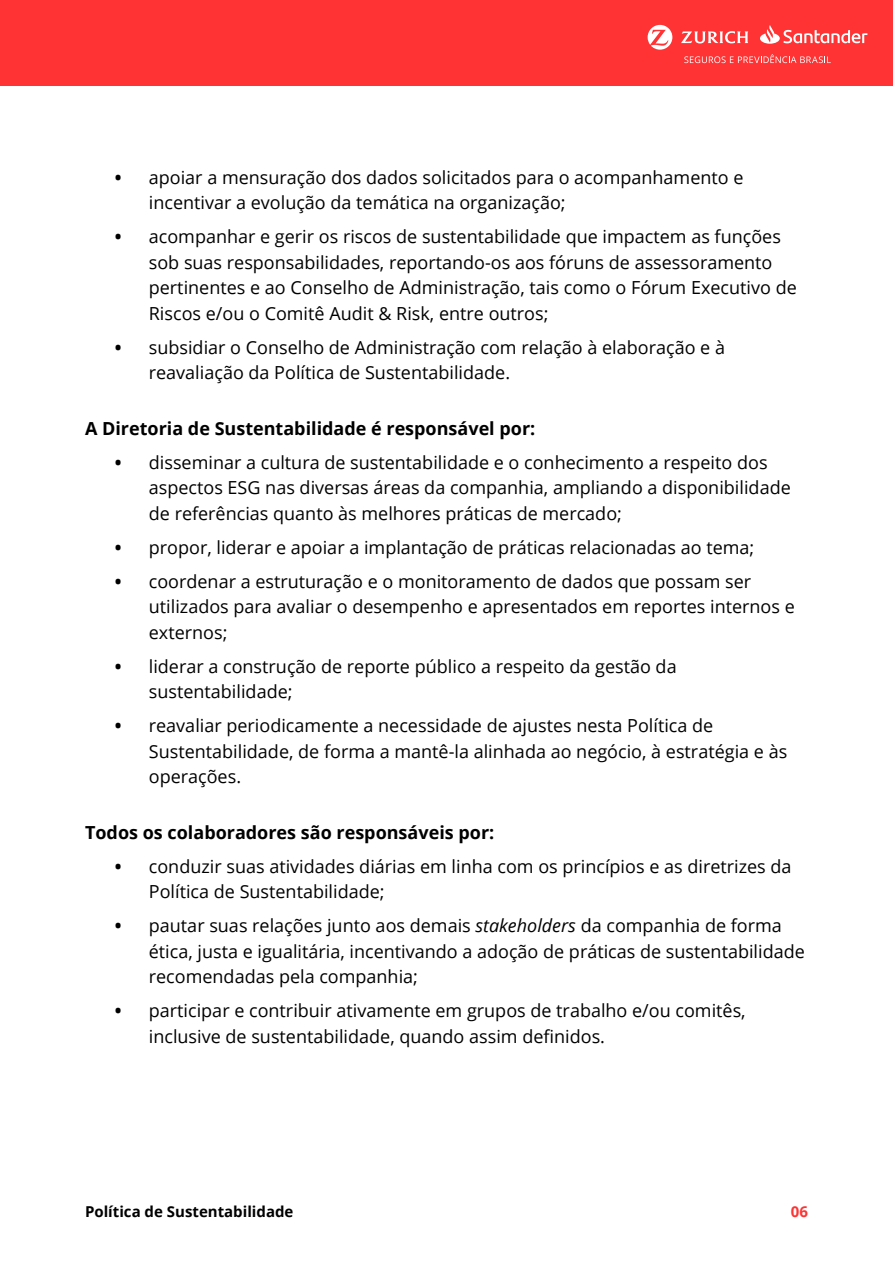
<style>
.page{position:relative;width:893px;height:1263px;background:#fff}
.page>*{position:absolute;margin:0;border:0;box-sizing:border-box;transform-origin:0 0}
.t1{font:18px/25.5px "Open Sans";color:#000}
.t2{font:700 18px "Open Sans";color:#000}
.t3{font:700 15px "Open Sans";color:#000}
.t4{font:700 15px "Open Sans";color:#f33}
.s1{font-weight:700}
.s2{font-style:italic}
</style>
<div class="page">
<div style="left:0;top:0;width:893px;height:85px;background:#f33"></div>
<svg style="left:760px;top:25px;width:107px;height:19px"></svg>
<svg style="left:648px;top:25px;width:24px;height:25px"></svg>
<svg style="left:681px;top:31px;width:67px;height:12px"></svg>
<svg style="left:684px;top:54px;width:147px;height:9px"></svg>
<p class="t1" style="left:149px;top:164px;width:596px;text-indent:-34px"><span class="s1">•</span> apoiar a mensuração dos dados solicitados para o acompanhamento e incentivar a evolução da temática na organização;</p>
<p class="t1" style="left:149px;top:224px;width:649px;text-indent:-34px"><span class="s1">•</span> acompanhar e gerir os riscos de sustentabilidade que impactem as funções sob suas responsabilidades, reportando-os aos fóruns de assessoramento pertinentes e ao Conselho de Administração, tais como o Fórum Executivo de Riscos e/ou o Comitê Audit &amp; Risk, entre outros;</p>
<p class="t1" style="left:149px;top:334px;width:578px;text-indent:-34px"><span class="s1">•</span> subsidiar o Conselho de Administração com relação à elaboração e à reavaliação da Política de Sustentabilidade.</p>
<p class="t2" style="left:85px;top:415px;width:452px">A Diretoria de Sustentabilidade é responsável por:</p>
<p class="t1" style="left:149px;top:449px;width:643px;text-indent:-34px"><span class="s1">•</span> disseminar a cultura de sustentabilidade e o conhecimento a respeito dos aspectos ESG nas diversas áreas da companhia, ampliando a disponibilidade de referências quanto às melhores práticas de mercado;</p>
<p class="t1" style="left:115px;top:534px;width:641px"><span class="s1">•</span> propor, liderar e apoiar a implantação de práticas relacionadas ao tema;</p>
<p class="t1" style="left:149px;top:568px;width:647px;text-indent:-34px"><span class="s1">•</span> coordenar a estruturação e o monitoramento de dados que possam ser utilizados para avaliar o desempenho e apresentados em reportes internos e externos;</p>
<p class="t1" style="left:149px;top:653px;width:529px;text-indent:-34px"><span class="s1">•</span> liderar a construção de reporte público a respeito da gestão da sustentabilidade;</p>
<p class="t1" style="left:149px;top:712px;width:640px;text-indent:-34px"><span class="s1">•</span> reavaliar periodicamente a necessidade de ajustes nesta Política de<br>Sustentabilidade, de forma a mantê-la alinhada ao negócio, à estratégia e às operações.</p>
<p class="t2" style="left:85px;top:819px;width:411px">Todos os colaboradores são responsáveis por:</p>
<p class="t1" style="left:149px;top:853px;width:644px;text-indent:-34px"><span class="s1">•</span> conduzir suas atividades diárias em linha com os princípios e as diretrizes da<br>Política de Sustentabilidade;</p>
<p class="t1" style="left:149px;top:912px;width:657px;text-indent:-34px"><span class="s1">•</span> pautar suas relações junto aos demais <span class="s2">stakeholders</span> da companhia de forma ética, justa e igualitária, incentivando a adoção de práticas de sustentabilidade recomendadas pela companhia;</p>
<p class="t1" style="left:149px;top:997px;width:598px;text-indent:-34px"><span class="s1">•</span> participar e contribuir ativamente em grupos de trabalho e/ou comitês, inclusive de sustentabilidade, quando assim definidos.</p>
<p class="t3" style="left:85px;top:1201px;width:210px">Política de Sustentabilidade</p>
<p class="t4" style="left:791px;top:1201px;width:19px">06</p>
</div>
